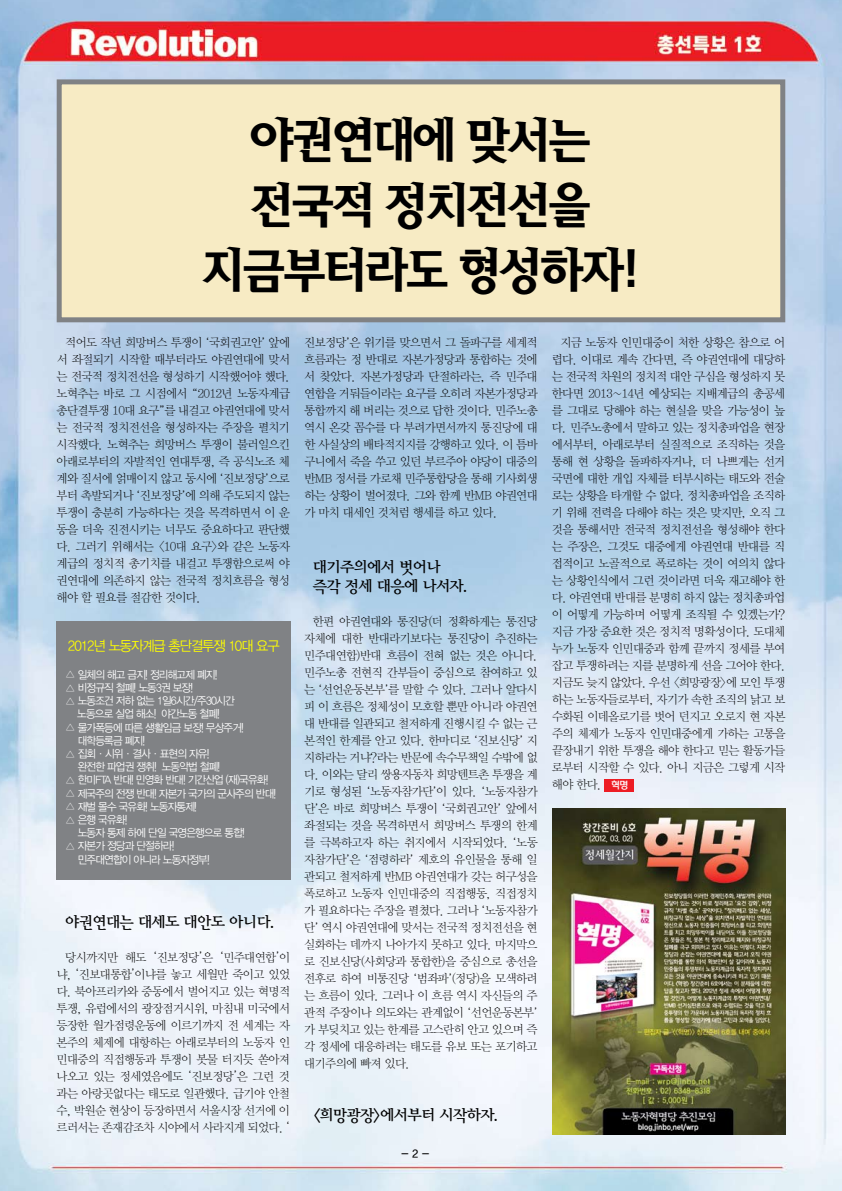
<style>
.page{position:relative;width:842px;height:1191px;background:#fff}
.page>*{position:absolute;margin:0;border:0;box-sizing:border-box;transform-origin:0 0}
.t1{font:48px/65px "Rix Vita B";letter-spacing:-.05em;color:#000;text-align:center}
.t2{font:16px/19.2px "YDIY Mj O240";letter-spacing:-.05em;color:#000}
.t3{font:14px "YDIYGO320";letter-spacing:-.075em;color:#ff0;scale:.95 1}
.t4{font:12px/17px "YDIY Mj O310";letter-spacing:-.05em;color:#000;text-align:justify}
.t5{font:11px "YDIYGO320";letter-spacing:-.075em;color:#fff;scale:.95 1}
.t6{font:11px "YDIYGO330";color:#000}
.t7{font:10px "Rix Head M";color:#fff}
.s1{font-family:"Gulim"}
</style>
<div class="page">
<img style="left:0;top:0;width:842px;height:1191px">
<div style="left:57px;top:79px;width:728px;height:243px;background:#f7ebc4;border:5px solid #808285"></div>
<div style="left:57px;top:621px;width:234px;height:258px;background:#808285"></div>
<img style="left:553px;top:808px;width:232px;height:326px">
<div style="left:605px;top:779px;width:29px;height:12px;background:#ed1c24"></div>
<h1 class="t1" style="left:202px;top:108px;width:440px">야권연대에 맞서는 전국적 정치전선을 지금부터라도 형성하자!</h1>
<p class="t4" style="left:57px;top:334px;width:235px;text-indent:9px">적어도 작년 희망버스 투쟁이 <span class="s1">‘</span>국회권고안<span class="s1">’</span> 앞에 서 좌절되기 시작할 때부터라도 야권연대에 맞서 는 전국적 정치전선을 형성하기 시작했어야 했다. 노혁추는 바로 그 시점에서 <span class="s1">“</span>2012년 노동자계급 총단결투쟁 10대 요구<span class="s1">”</span>를 내걸고 야권연대에 맞서 는 전국적 정치전선을 형성하자는 주장을 펼치기 시작했다. 노혁추는 희망버스 투쟁이 불러일으킨 아래로부터의 자발적인 연대투쟁, 즉 공식노조 체 계와 질서에 얽매이지 않고 동시에 <span class="s1">‘</span>진보정당<span class="s1">’</span>으로 부터 촉발되거나 <span class="s1">‘</span>진보정당<span class="s1">’</span>에 의해 주도되지 않는 투쟁이 충분히 가능하다는 것을 목격하면서 이 운 동을 더욱 진전시키는 너무도 중요하다고 판단했 다. 그러기 위해서는 &lt;10대 요구&gt;와 같은 노동자 계급의 정치적 총기치를 내걸고 투쟁함으로써 야 권연대에 의존하지 않는 전국적 정치흐름을 형성 해야 할 필요를 절감한 것이다.</p>
<p class="t3" style="left:68px;top:638px;width:224px">2012년 노동자계급 총단결투쟁 10대 요구</p>
<p class="t5" style="left:65px;top:668px;width:162px"><span class="s1">△</span> 일체의 해고 금지! 정리해고제 폐지!</p>
<p class="t5" style="left:65px;top:681px;width:136px"><span class="s1">△</span> 비정규직 철폐! 노동3권 보장!</p>
<p class="t5" style="left:65px;top:695px;width:180px"><span class="s1">△</span> 노동조건 저하 없는 1일6시간/주30시간</p>
<p class="t5" style="left:77px;top:708px;width:152px">노동으로 실업 해소! 야간노동 철폐!</p>
<p class="t5" style="left:65px;top:721px;width:190px"><span class="s1">△</span> 물가폭등에 따른 생활임금 보장! 무상주거!</p>
<p class="t5" style="left:78px;top:734px;width:72px">대학등록금 폐지!</p>
<p class="t5" style="left:65px;top:747px;width:153px"><span class="s1">△</span> 집회·시위·결사·표현의 자유!</p>
<p class="t5" style="left:78px;top:761px;width:152px">완전한 파업권 쟁취! 노동악법 철폐!</p>
<p class="t5" style="left:65px;top:774px;width:215px"><span class="s1">△</span> 한미FTA 반대! 민영화 반대! 기간산업 (재)국유화!</p>
<p class="t5" style="left:65px;top:787px;width:224px"><span class="s1">△</span> 제국주의 전쟁 반대! 자본가 국가의 군사주의 반대!</p>
<p class="t5" style="left:65px;top:800px;width:140px"><span class="s1">△</span> 재벌 몰수 국유화! 노동자통제!</p>
<p class="t5" style="left:65px;top:813px;width:67px"><span class="s1">△</span> 은행 국유화!</p>
<p class="t5" style="left:78px;top:827px;width:177px">노동자 통제 하에 단일 국영은행으로 통합!</p>
<p class="t5" style="left:65px;top:840px;width:117px"><span class="s1">△</span> 자본가 정당과 단절하라!</p>
<p class="t5" style="left:78px;top:853px;width:140px">민주대연합이 아니라 노동자정부!</p>
<h2 class="t2" style="left:65px;top:912px;width:211px">야권연대는 대세도 대안도 아니다.</h2>
<p class="t4" style="left:57px;top:949px;width:235px;text-indent:9px">당시까지만 해도 <span class="s1">‘</span>진보정당<span class="s1">’</span>은 <span class="s1">‘</span>민주대연합<span class="s1">’</span>이 냐, <span class="s1">‘</span>진보대통합<span class="s1">’</span>이냐를 놓고 세월만 죽이고 있었 다. 북아프리카와 중동에서 벌어지고 있는 혁명적 투쟁, 유럽에서의 광장점거시위, 마침내 미국에서 등장한 월가점령운동에 이르기까지 전 세계는 자 본주의 체제에 대항하는 아래로부터의 노동자 인 민대중의 직접행동과 투쟁이 봇물 터지듯 쏟아져 나오고 있는 정세였음에도 <span class="s1">‘</span>진보정당<span class="s1">’</span>은 그런 것 과는 아랑곳없다는 태도로 일관했다. 급기야 안철 수, 박원순 현상이 등장하면서 서울시장 선거에 이 르러서는 존재감조차 시야에서 사라지게 되었다. <span class="s1">‘</span></p>
<p class="t4" style="left:304px;top:334px;width:235px">진보정당<span class="s1">’</span>은 위기를 맞으면서 그 돌파구를 세계적 흐름과는 정 반대로 자본가정당과 통합하는 것에 서 찾았다. 자본가정당과 단절하라는, 즉 민주대 연합을 거둬들이라는 요구를 오히려 자본가정당과 통합까지 해 버리는 것으로 답한 것이다. 민주노총 역시 온갖 꼼수를 다 부려가면서까지 통진당에 대 한 사실상의 배타적지지를 강행하고 있다. 이 틈바 구니에서 죽을 쑤고 있던 부르주아 야당이 대중의 반MB 정서를 가로채 민주통합당을 통해 기사회생 하는 상황이 벌어졌다. 그와 함께 반MB 야권연대 가 마치 대세인 것처럼 행세를 하고 있다.</p>
<h2 class="t2" style="left:313px;top:558px;width:157px">대기주의에서 벗어나 즉각 정세 대응에 나서자.</h2>
<p class="t4" style="left:304px;top:613px;width:235px;text-indent:9px">한편 야권연대와 통진당(더 정확하게는 통진당 자체에 대한 반대라기보다는 통진당이 추진하는 민주대연합)반대 흐름이 전혀 없는 것은 아니다. 민주노총 전현직 간부들이 중심으로 참여하고 있 는 <span class="s1">‘</span>선언운동본부<span class="s1">’</span>를 말할 수 있다. 그러나 알다시 피 이 흐름은 정체성이 모호할 뿐만 아니라 야권연 대 반대를 일관되고 철저하게 진행시킬 수 없는 근 본적인 한계를 안고 있다. 한마디로 <span class="s1">‘</span>진보신당<span class="s1">’</span> 지 지하라는 거냐?라는 반문에 속수무책일 수밖에 없 다. 이와는 달리 쌍용자동차 희망텐트촌 투쟁을 계 기로 형성된 <span class="s1">‘</span>노동자참가단<span class="s1">’</span>이 있다. <span class="s1">‘</span>노동자참가 단<span class="s1">’</span>은 바로 희망버스 투쟁이 <span class="s1">‘</span>국회권고안<span class="s1">’</span> 앞에서 좌절되는 것을 목격하면서 희망버스 투쟁의 한계 를 극복하고자 하는 취지에서 시작되었다. <span class="s1">‘</span>노동 자참가단<span class="s1">’</span>은 <span class="s1">‘</span>점령하라<span class="s1">’</span> 제호의 유인물을 통해 일 관되고 철저하게 반MB 야권연대가 갖는 허구성을 폭로하고 노동자 인민대중의 직접행동, 직접정치 가 필요하다는 주장을 펼쳤다. 그러나 <span class="s1">‘</span>노동자참가 단<span class="s1">’</span> 역시 야권연대에 맞서는 전국적 정치전선을 현 실화하는 데까지 나아가지 못하고 있다. 마지막으 로 진보신당(사회당과 통합한)을 중심으로 총선을 전후로 하여 비통진당 <span class="s1">‘</span>범좌파<span class="s1">’</span>(정당)을 모색하려 는 흐름이 있다. 그러나 이 흐름 역시 자신들의 주 관적 주장이나 의도와는 관계없이 <span class="s1">‘</span>선언운동본부<span class="s1">’ </span>가 부딪치고 있는 한계를 고스란히 안고 있으며 즉 각 정세에 대응하려는 태도를 유보 또는 포기하고 대기주의에 빠져 있다.</p>
<h2 class="t2" style="left:313px;top:1106px;width:188px">&lt;희망광장&gt;에서부터 시작하자.</h2>
<p class="t6" style="left:401px;top:1147px;width:29px">- 2 -</p>
<p class="t4" style="left:552px;top:334px;width:235px;text-indent:9px">지금 노동자 인민대중이 처한 상황은 참으로 어 렵다. 이대로 계속 간다면, 즉 야권연대에 대당하 는 전국적 차원의 정치적 대안 구심을 형성하지 못 한다면 2013~14년 예상되는 지배계급의 총공세 를 그대로 당해야 하는 현실을 맞을 가능성이 높 다. 민주노총에서 말하고 있는 정치총파업을 현장 에서부터, 아래로부터 실질적으로 조직하는 것을 통해 현 상황을 돌파하자거나, 더 나쁘게는 선거 국면에 대한 개입 자체를 터부시하는 태도와 전술 로는 상황을 타개할 수 없다. 정치총파업을 조직하 기 위해 전력을 다해야 하는 것은 맞지만, 오직 그 것을 통해서만 전국적 정치전선을 형성해야 한다 는 주장은, 그것도 대중에게 야권연대 반대를 직 접적이고 노골적으로 폭로하는 것이 여의치 않다 는 상황인식에서 그런 것이라면 더욱 재고해야 한 다. 야권연대 반대를 분명히 하지 않는 정치총파업 이 어떻게 가능하며 어떻게 조직될 수 있겠는가? 지금 가장 중요한 것은 정치적 명확성이다. 도대체 누가 노동자 인민대중과 함께 끝까지 정세를 부여 잡고 투쟁하려는 지를 분명하게 선을 그어야 한다. 지금도 늦지 않았다. 우선 &lt;희망광장&gt;에 모인 투쟁 하는 노동자들로부터, 자기가 속한 조직의 낡고 보 수화된 이데올로기를 벗어 던지고 오로지 현 자본 주의 체제가 노동자 인민대중에게 가하는 고통을 끝장내기 위한 투쟁을 해야 한다고 믿는 활동가들 로부터 시작할 수 있다. 아니 지금은 그렇게 시작 해야 한다.</p>
<p class="t7" style="left:611px;top:779px;width:19px">혁명</p>
</div>
